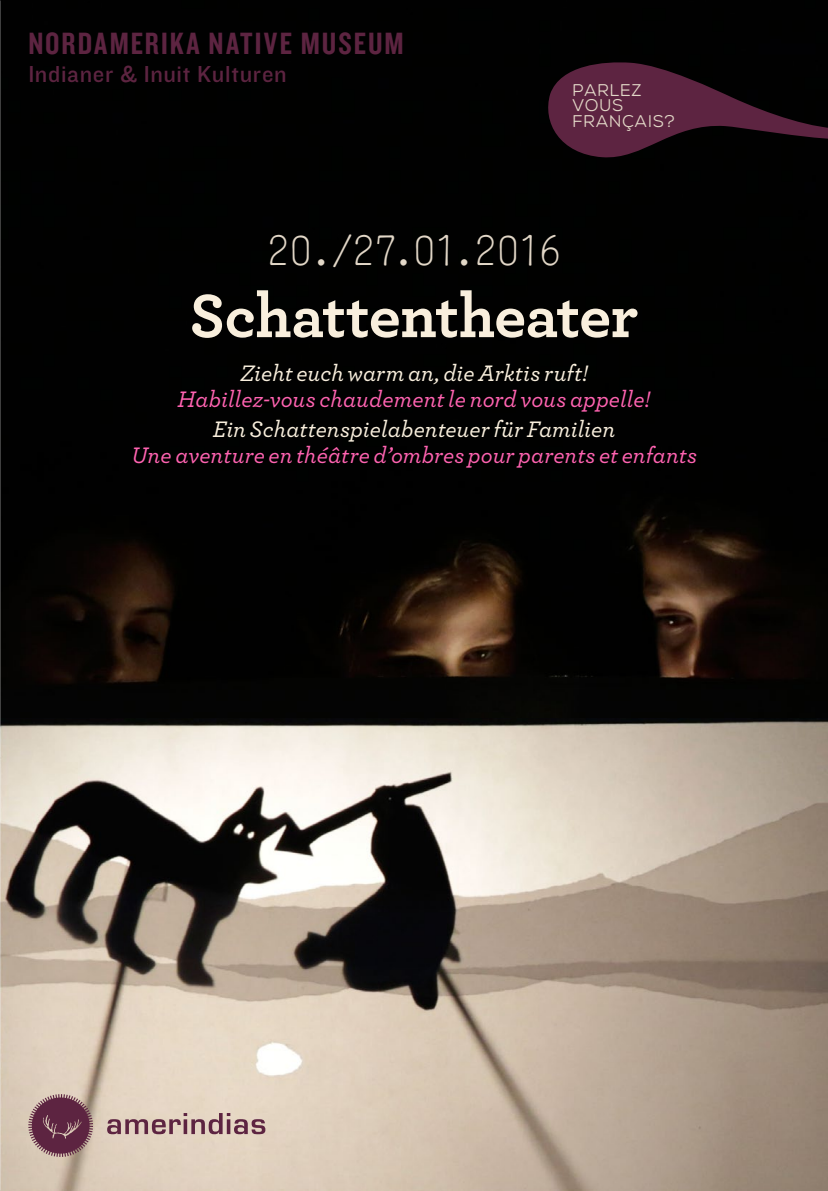
<style>
.page{position:relative;width:828px;height:1191px;background:#fff}
.page>*{position:absolute;margin:0;border:0;box-sizing:border-box;transform-origin:0 0}
.t1{font:700 64px "Archer";letter-spacing:-.01em;color:#f9efdd}
.t2{font:42px "Numbers Revenue";letter-spacing:-.08em;color:#e2d7c7}
.t3{font:32px "Knockout 49 Liteweight";letter-spacing:.06em;color:#5d2441}
.t4{font:24px "Knockout 31 Junior Middlewt";letter-spacing:.03em;color:#5d2441}
.t5{font:italic 500 23.6px "Archer";color:#ff63b1}
.t6{font:italic 500 23.6px "Archer";color:#f9efdd}
.t7{font:17px/15.8px "Nexa Rust Sans";letter-spacing:.03em;color:#e2d7c7}
</style>
<div class="page">
<img style="left:0;top:0;width:828px;height:718px">
<svg style="left:542px;top:61px;width:286px;height:99px;background:#2f1221"></svg>
<svg style="left:1px;top:718px;width:827px;height:473px;background:#b0a395"></svg>
<svg style="left:107px;top:1113px;width:158px;height:21px;background:#b39594"></svg>
<svg style="left:28px;top:1094px;width:65px;height:63px;background:#835865"></svg>
<img style="left:0;top:11px;width:1px;height:1180px">
<h3 class="t3" style="left:28px;top:23px;width:377px">NORDAMERIKA NATIVE MUSEUM</h3>
<p class="t4" style="left:28px;top:58px;width:260px">Indianer &amp; Inuit Kulturen</p>
<p class="t7" style="left:572px;top:82px;width:104px">PARLEZ<br>VOUS<br>FRANÇAIS?</p>
<h2 class="t2" style="left:265px;top:230px;width:299px">20./27.01.2016</h2>
<h1 class="t1" style="left:190px;top:265px;width:450px">Schattentheater</h1>
<p class="t6" style="left:240px;top:356px;width:349px">Zieht euch warm an, die Arktis ruft!</p>
<p class="t6" style="left:213px;top:411px;width:404px">Ein Schattenspielabenteuer für Familien</p>
<p class="t5" style="left:178px;top:382px;width:474px">Habillez-vous chaudement le nord vous appelle!</p>
<p class="t5" style="left:131px;top:437px;width:567px">Une aventure en théâtre d’ombres pour parents et enfants</p>
</div>
